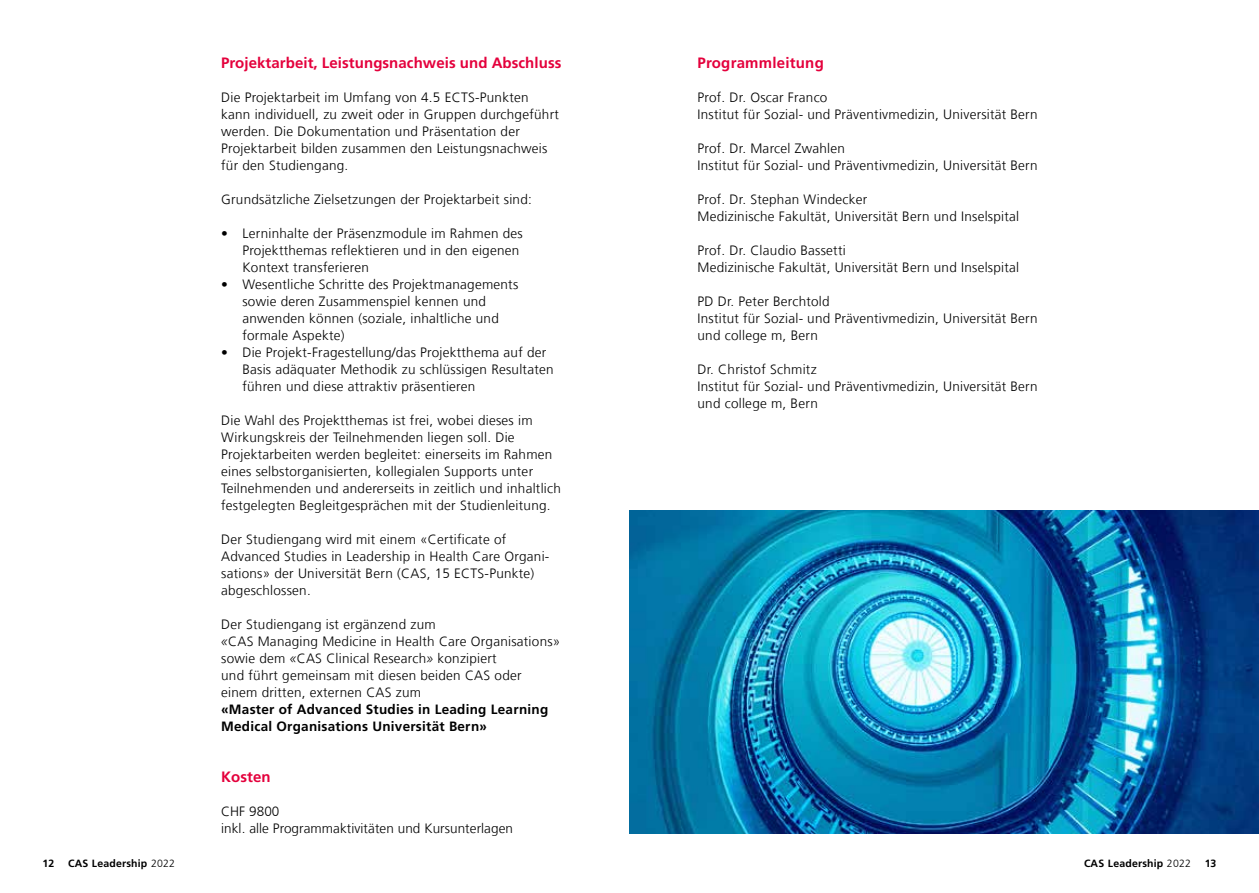
<style>
.page{position:relative;width:1259px;height:893px;background:#fff}
.page>*{position:absolute;margin:0;border:0;box-sizing:border-box;transform-origin:0 0}
.t1{font:700 15px "Frutiger LT Com";letter-spacing:.005em;color:#e4003c}
.t2{font:300 13.5px/17px "Frutiger LT Com";letter-spacing:.02em;color:#000}
.t3{font:700 13.5px/17px "Frutiger LT Com";letter-spacing:.02em;color:#000}
.t4{font:700 10.5px "Frutiger LT Com";letter-spacing:.02em;color:#000}
.s1{font-style:italic}
.s2{font-weight:300}
</style>
<div class="page">
<img style="left:629px;top:510px;width:630px;height:323px">
<p class="t1" style="left:221px;top:54px;width:342px">Projektarbeit, Leistungsnachweis und Abschluss</p>
<p class="t2" style="left:221px;top:89px;width:339px">Die Projektarbeit im Umfang von 4.5 ECTS-Punkten kann individuell, zu zweit oder in Gruppen durchgeführt werden. Die Dokumentation und Präsentation der Projektarbeit bilden zusammen den Leistungsnachweis für den Studiengang.</p>
<p class="t2" style="left:221px;top:191px;width:312px">Grundsätzliche Zielsetzungen der Projektarbeit sind:</p>
<p class="t2" style="left:242px;top:225px;width:282px;text-indent:-21px">• Lerninhalte der Präsenzmodule im Rahmen des<br>Projektthemas reflektieren und in den eigenen<br>Kontext transferieren</p>
<p class="t2" style="left:242px;top:276px;width:277px;text-indent:-21px">• Wesentliche Schritte des Projektmanagements sowie deren Zusammenspiel kennen und anwenden können (soziale, inhaltliche und formale Aspekte)</p>
<p class="t2" style="left:242px;top:344px;width:313px;text-indent:-21px">• Die Projekt-Fragestellung/das Projektthema auf der<br>Basis adäquater Methodik zu schlüssigen Resultaten führen und diese attraktiv präsentieren</p>
<p class="t2" style="left:221px;top:412px;width:341px">Die Wahl des Projektthemas ist frei, wobei dieses im Wirkungskreis der Teilnehmenden liegen soll. Die Projektarbeiten werden begleitet: einerseits im Rahmen eines selbstorganisierten, kollegialen Supports unter Teilnehmenden und andererseits in zeitlich und inhaltlich festgelegten Begleitgesprächen mit der Studienleitung.</p>
<p class="t2" style="left:221px;top:531px;width:330px">Der Studiengang wird mit einem «Certificate of Advanced Studies in Leadership in Health Care Organi&shy;sations» der Universität Bern (CAS, 15 ECTS-Punkte) abgeschlossen.</p>
<p class="t2" style="left:221px;top:616px;width:341px">Der Studiengang ist ergänzend zum<br><span class="s1">«</span>CAS Managing Medicine in Health Care Organisations» sowie dem <span class="s1">«</span>CAS Clinical Research<span class="s1">»</span> konzipiert<br>und führt gemeinsam mit diesen beiden CAS oder einem dritten, externen CAS zum</p>
<p class="t3" style="left:221px;top:701px;width:329px">«Master of Advanced Studies in Leading Learning<br>Medical Organisations Universität Bern»</p>
<p class="t1" style="left:221px;top:768px;width:51px">Kosten</p>
<p class="t2" style="left:221px;top:803px;width:293px">CHF 9800<br>inkl. alle Programmaktivitäten und Kursunterlagen</p>
<p class="t1" style="left:697px;top:54px;width:128px">Programmleitung</p>
<p class="t2" style="left:697px;top:89px;width:342px">Prof. Dr. Oscar Franco<br>Institut für Sozial- und Präventivmedizin, Universität Bern</p>
<p class="t2" style="left:697px;top:140px;width:342px">Prof. Dr. Marcel Zwahlen<br>Institut für Sozial- und Präventivmedizin, Universität Bern</p>
<p class="t2" style="left:697px;top:191px;width:323px">Prof. Dr. Stephan Windecker<br>Medizinische Fakultät, Universität Bern und Inselspital</p>
<p class="t2" style="left:697px;top:242px;width:323px">Prof. Dr. Claudio Bassetti<br>Medizinische Fakultät, Universität Bern und Inselspital</p>
<p class="t2" style="left:697px;top:293px;width:342px">PD Dr. Peter Berchtold<br>Institut für Sozial- und Präventivmedizin, Universität Bern und college m, Bern</p>
<p class="t2" style="left:697px;top:361px;width:342px">Dr. Christof Schmitz<br>Institut für Sozial- und Präventivmedizin, Universität Bern und college m, Bern</p>
<p class="t4" style="left:43px;top:858px;width:13px">12</p>
<p class="t4" style="left:68px;top:858px;width:108px">CAS Leadership <span class="s2">2022</span></p>
<p class="t4" style="left:1084px;top:858px;width:108px">CAS Leadership <span class="s2">2022</span></p>
<p class="t4" style="left:1204px;top:858px;width:13px">13</p>
</div>
